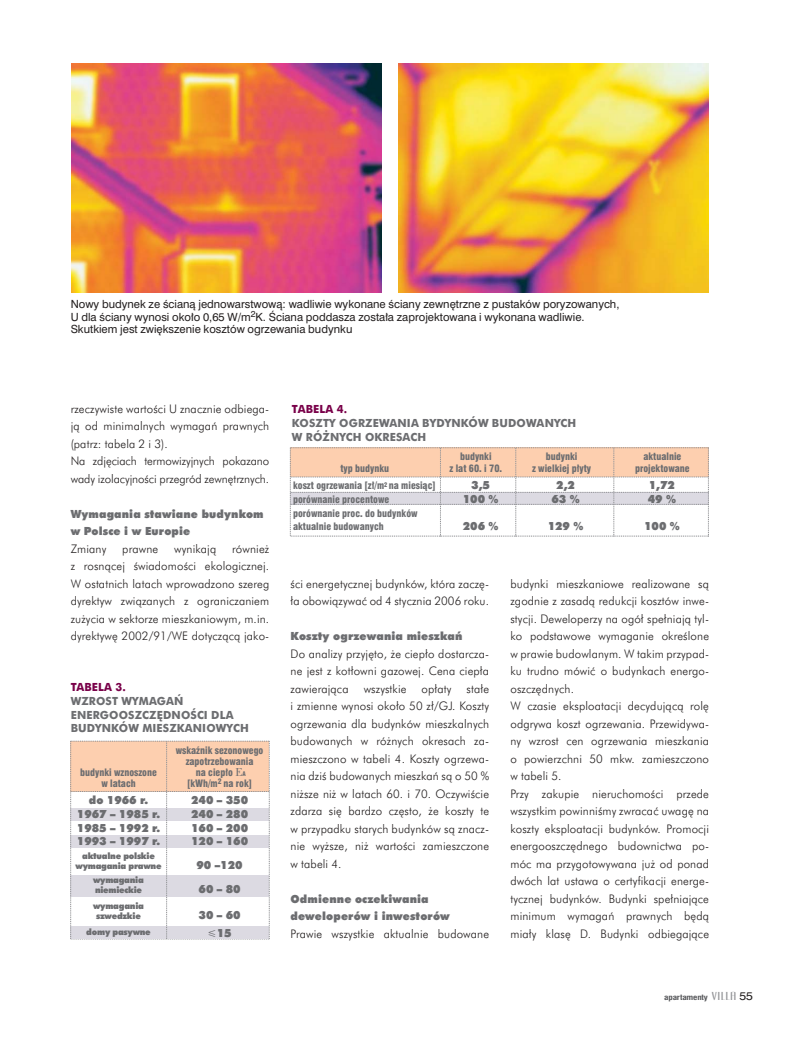
<style>
.page{position:relative;width:797px;height:1045px;background:#fff}
.page>*{position:absolute;margin:0;border:0;box-sizing:border-box;transform-origin:0 0}
.t1{font:300 11.88px/17.5px "Futura PL";letter-spacing:.01em;color:#231f1f}
.t2{font:900 11.25px/17.5px "Futura PL";letter-spacing:.015em;color:#6c6d70}
.t3{font:11.25px/12.5px "Swiss 721 PL";color:#231f1f}
.t4{font:700 11.25px/13.8px "Futura PL";letter-spacing:.01em;color:#6c6d70}
.t5{font:700 11.25px "Futura PL";letter-spacing:.01em;color:#790049}
.t6{font:900 condensed 10px/13.8px "Swiss 721 PL";color:#6c6d70}
.t7{font:900 8.75px/10px "Futura PL";letter-spacing:-.03em;color:#6c6d70;text-align:center}
.t8{font:700 condensed 7.5px "Swiss 721 PL";letter-spacing:-.015em;color:#57585b;scale:1.2 1}
.s1{font-family:"Math With Greek PL";font-weight:400;font-stretch:normal;font-size:11.25px}
.s2{font-size:6.25px}
.s3{font-family:"Math With Greek PL";font-weight:400}
.s4{font-family:"Empire PL";font-weight:400;font-stretch:normal;font-size:11.25px;color:#939497}
.s5{font-weight:400;font-stretch:normal;font-size:11.25px;color:#231f1f}
</style>
<div class="page">
<img style="left:72px;top:64px;width:309px;height:229px">
<img style="left:398px;top:64px;width:310px;height:229px">
<svg style="left:70px;top:741px;width:200px;height:199px"></svg>
<svg style="left:290px;top:448px;width:419px;height:89px"></svg>
<p class="t3" style="left:71px;top:299px;width:550px">Nowy budynek ze Êcianà jednowarstwowà: wadliwie wykonane Êciany zewn´trzne z pustaków poryzowanych,<br>U dla Êciany wynosi oko∏o 0,65 W/m<sup>2</sup>K. Âciana poddasza zosta∏a zaprojektowana i wykonana wadliwie.<br>Skutkiem jest zwi´kszenie kosztów ogrzewania budynku</p>
<p class="t1" style="left:71px;top:401px;width:200px">rzeczywiste wartoÊci U znacznie odbiega&shy;jà od minimalnych wymagaƒ prawnych (patrz: tabela 2 i 3).<br>Na zdj´ciach termowizyjnych pokazano wady izolacyjnoÊci przegród zewn´trznych.</p>
<p class="t2" style="left:71px;top:506px;width:194px">Wymagania stawiane budynkom w Polsce i w Europie</p>
<p class="t1" style="left:71px;top:541px;width:37px">Zmiany</p>
<p class="t1" style="left:122px;top:541px;width:37px">prawne</p>
<p class="t1" style="left:174px;top:541px;width:44px">wynikajà</p>
<p class="t1" style="left:71px;top:541px;width:200px;text-align:justify;text-indent:161px">równie˝ z rosnàcej ÊwiadomoÊci ekologicznej.<br>W ostatnich latach wprowadzono szereg dyrektyw zwiàzanych z ograniczaniem zu˝ycia w sektorze mieszkaniowym, m.in. dyrektyw´ 2002/91/WE dotyczàcà jako-</p>
<p class="t5" style="left:71px;top:682px;width:57px">TABELA 3.</p>
<p class="t4" style="left:71px;top:695px;width:179px">WZROST WYMAGA¡<br>ENERGOOSZCZ¢DNOÂCI DLA<br>BUDYNKÓW MIESZKANIOWYCH</p>
<p class="t6" style="left:176px;top:745px;width:89px;line-height:11.2px;text-align:center">wskaênik sezonowego zapotrzebowania</p>
<p class="t6" style="left:80px;top:766px;width:78px">budynki wznoszone</p>
<p class="t6" style="left:196px;top:766px;width:51px">na ciep∏o <span class="s1">E</span><span class="s2">A</span></p>
<p class="t6" style="left:101px;top:777px;width:36px">w latach</p>
<p class="t6" style="left:187px;top:777px;width:66px">[kWh/m<sup>2</sup> na rok]</p>
<p class="t2" style="left:89px;top:792px;width:61px">do 1966 r.</p>
<p class="t2" style="left:191px;top:792px;width:59px">240 – 350</p>
<p class="t2" style="left:77px;top:806px;width:85px">1967 – 1985 r.</p>
<p class="t2" style="left:191px;top:806px;width:59px">240 – 280</p>
<p class="t2" style="left:77px;top:820px;width:85px">1985 – 1992 r.</p>
<p class="t2" style="left:191px;top:820px;width:59px">160 – 200</p>
<p class="t2" style="left:77px;top:834px;width:85px">1993 – 1997 r.</p>
<p class="t2" style="left:191px;top:834px;width:59px">120 – 160</p>
<p class="t7" style="left:75px;top:852px;width:87px">aktualne polskie wymagania prawne</p>
<p class="t2" style="left:196px;top:857px;width:48px">90 –120</p>
<p class="t7" style="left:93px;top:875px;width:52px;text-align:left">wymagania niemieckie</p>
<p class="t2" style="left:198px;top:881px;width:44px">60 – 80</p>
<p class="t7" style="left:93px;top:902px;width:52px">wymagania szwedzkie</p>
<p class="t2" style="left:198px;top:907px;width:44px">30 – 60</p>
<p class="t7" style="left:86px;top:928px;width:66px">domy pasywne</p>
<p class="t2" style="left:207px;top:925px;width:26px"><span class="s3">†</span>15</p>
<p class="t5" style="left:292px;top:405px;width:57px">TABELA 4.</p>
<p class="t4" style="left:292px;top:417px;width:286px">KOSZTY OGRZEWANIA BYDYNKÓW BUDOWANYCH<br>W RÓ˚NYCH OKRESACH</p>
<p class="t6" style="left:460px;top:450px;width:33px">budynki</p>
<p class="t6" style="left:545px;top:450px;width:33px">budynki</p>
<p class="t6" style="left:643px;top:450px;width:40px">aktualnie</p>
<p class="t6" style="left:340px;top:462px;width:50px">typ budynku</p>
<p class="t6" style="left:449px;top:462px;width:54px">z lat 60. i 70.</p>
<p class="t6" style="left:532px;top:462px;width:61px">z wielkiej p∏yty</p>
<p class="t6" style="left:634px;top:462px;width:56px">projektowane</p>
<p class="t6" style="left:293px;top:479px;width:144px">koszt ogrzewania [z∏/m<sup>2</sup> na miesiàc]</p>
<p class="t2" style="left:471px;top:477px;width:20px">3,5</p>
<p class="t2" style="left:556px;top:477px;width:20px">2,2</p>
<p class="t2" style="left:648px;top:477px;width:28px">1,72</p>
<p class="t6" style="left:293px;top:493px;width:98px">porównanie procentowe</p>
<p class="t2" style="left:462px;top:491px;width:37px">100 %</p>
<p class="t2" style="left:551px;top:491px;width:30px">63 %</p>
<p class="t2" style="left:647px;top:491px;width:30px">49 %</p>
<p class="t6" style="left:293px;top:507px;width:126px">porównanie proc. do budynków aktualnie budowanych</p>
<p class="t2" style="left:462px;top:519px;width:37px">206 %</p>
<p class="t2" style="left:547px;top:519px;width:37px">129 %</p>
<p class="t2" style="left:643px;top:519px;width:37px">100 %</p>
<p class="t1" style="left:290px;top:576px;width:200px">Êci energetycznej budynków, która zacz´- ∏a obowiàzywaç od 4 stycznia 2006 roku.</p>
<p class="t2" style="left:290px;top:629px;width:173px">Koszty ogrzewania mieszkaƒ</p>
<p class="t1" style="left:290px;top:646px;width:200px;text-align:justify">Do analizy przyj´to, ˝e ciep∏o dostarcza&shy;ne jest z kot∏owni gazowej. Cena ciep∏a zawierajàca</p>
<p class="t1" style="left:290px;top:681px;width:200px;text-align:justify;text-indent:176px">sta∏e i zmienne wynosi oko∏o 50 z∏/GJ. Koszty ogrzewania dla budynków mieszkalnych budowanych w ró˝nych okresach za&shy;mieszczono w tabeli 4. Koszty ogrzewa&shy;nia dziÊ budowanych mieszkaƒ sà o 50 % ni˝sze ni˝ w latach 60. i 70. OczywiÊcie zdarza si´ bardzo cz´sto, ˝e koszty te w przypadku starych budynków sà znacz&shy;nie wy˝sze, ni˝ wartoÊci zamieszczone w tabeli 4.</p>
<p class="t2" style="left:290px;top:891px;width:161px">Odmienne oczekiwania deweloperów i inwestorów</p>
<p class="t1" style="left:290px;top:926px;width:200px">Prawie wszystkie aktualnie budowane</p>
<p class="t1" style="left:363px;top:681px;width:44px">wszystkie</p>
<p class="t1" style="left:421px;top:681px;width:31px">op∏aty</p>
<p class="t1" style="left:510px;top:576px;width:200px">budynki mieszkaniowe realizowane sà zgodnie z zasadà redukcji kosztów inwe&shy;stycji. Deweloperzy na ogó∏ spe∏niajà tyl&shy;ko podstawowe wymaganie okreÊlone w prawie budowlanym. W takim przypad&shy;ku trudno mówiç o budynkach energo&shy;oszcz´dnych.<br>W czasie eksploatacji decydujàcà rol´ odgrywa koszt ogrzewania. Przewidywa&shy;ny wzrost cen ogrzewania mieszkania o powierzchni 50 mkw. zamieszczono w tabeli 5.<br>Przy zakupie nieruchomoÊci przede wszystkim powinniÊmy zwracaç uwag´ na koszty eksploatacji budynków. Promocji energooszcz´dnego budownictwa po&shy;móc ma przygotowywana ju˝ od ponad dwóch lat ustawa o certyfikacji energe&shy;tycznej budynków. Budynki spe∏niajàce minimum wymagaƒ prawnych b´dà mia∏y klas´ D. Budynki odbiegajàce</p>
<p class="t8" style="left:664px;top:994px;width:75px">apartamenty <span class="s4">villa</span> <span class="s5">55</span></p>
</div>
